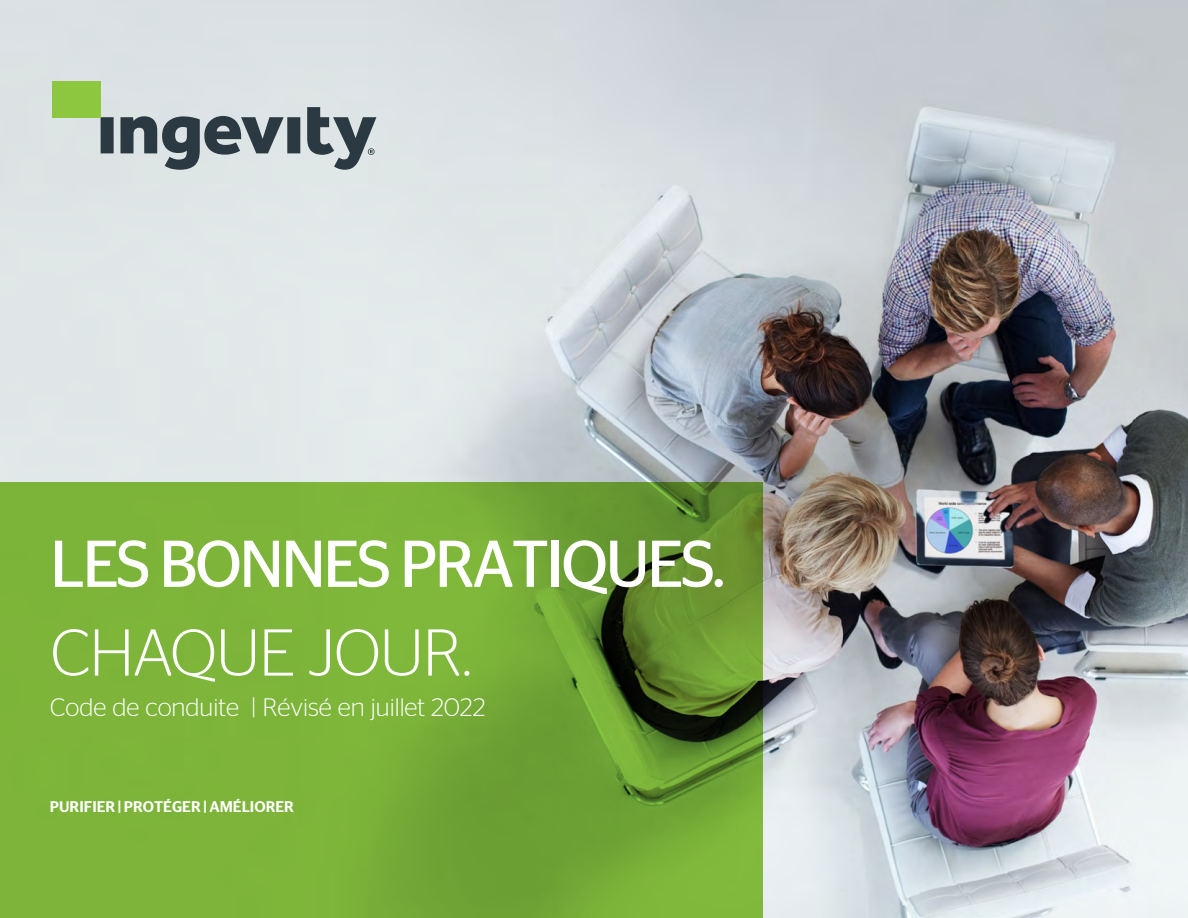
<style>
.page{position:relative;width:1188px;height:918px;background:#fff}
.page>*{position:absolute;margin:0;border:0;box-sizing:border-box;transform-origin:0 0}
.t1{font:66px "Stag Sans";letter-spacing:-.045em;color:#fff}
.t2{font:300 66px "Stag Sans";letter-spacing:-.02em;color:#fff}
.t3{font:300 25.35px "Stag Sans";color:#fff}
.t4{font:500 15.45px "Stag Sans";color:#fff}
</style>
<div class="page">
<img style="left:0;top:0;width:1188px;height:918px">
<svg style="left:0;top:482px;width:763px;height:436px;fill:#7cb439"></svg>
<div style="left:52px;top:81px;width:49px;height:36px;background:#8dc63f"></div>
<svg style="left:101px;top:107px;width:275px;height:63px"></svg>
<h1 class="t1" style="left:50px;top:527px;width:677px">LES BONNES PRATIQUES.</h1>
<h1 class="t2" style="left:50px;top:616px;width:423px">CHAQUE JOUR.</h1>
<p class="t3" style="left:50px;top:693px;width:437px">Code de conduite | Révisé en juillet 2022</p>
<p class="t4" style="left:50px;top:798px;width:245px">PURIFIER | PROTÉGER | AMÉLIORER</p>
</div>
